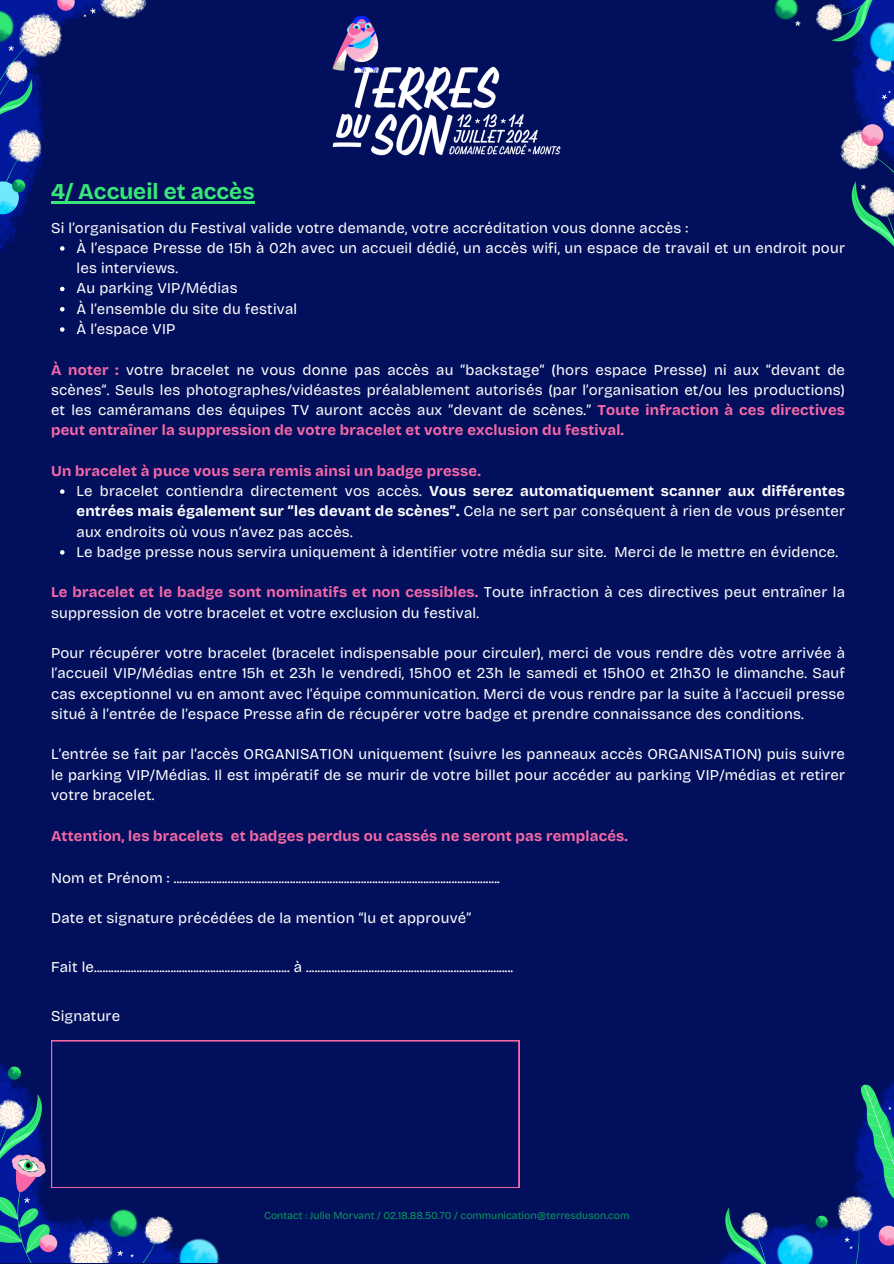
<style>
.page{position:relative;width:894px;height:1264px;background:#fff}
.page>*{position:absolute;margin:0;border:0;box-sizing:border-box;transform-origin:0 0}
.t1{font:700 22.5px "Bricolage Grotesque";color:#37e777}
.t2{font:15px/20.2px "Bricolage Grotesque";letter-spacing:.015em;color:#fff;text-align:justify}
.t3{font:700 15px "Bricolage Grotesque";letter-spacing:.015em;color:#f668a7}
.t4{font:10.5px "Bricolage Grotesque";color:#0b985e}
.s1{font-weight:700;color:#f668a7}
.s2{font-weight:700}
</style>
<div class="page">
<div style="left:0;top:0;width:893px;height:1263px;background:#010f5c"></div>
<img style="left:332px;top:15px;width:229px;height:141px">
<img style="left:0;top:0;width:255px;height:287px">
<img style="left:774px;top:0;width:119px;height:246px">
<img style="left:0;top:1062px;width:289px;height:200px">
<img style="left:718px;top:1081px;width:175px;height:182px">
<hr style="left:51px;top:201px;width:203px;height:2px;background:#37e777">
<svg style="left:60px;top:246px;width:5px;height:5px"></svg>
<svg style="left:60px;top:287px;width:5px;height:4px"></svg>
<svg style="left:60px;top:307px;width:5px;height:4px"></svg>
<svg style="left:60px;top:327px;width:5px;height:5px"></svg>
<svg style="left:60px;top:489px;width:5px;height:5px"></svg>
<svg style="left:60px;top:550px;width:5px;height:4px"></svg>
<svg style="left:51px;top:1040px;width:468px;height:147px"></svg>
<p class="t1" style="left:51px;top:178px;width:205px">4/ Accueil et accès</p>
<p class="t2" style="left:51px;top:218px;width:638px">Si l’organisation du Festival valide votre demande, votre accréditation vous donne accès :</p>
<p class="t2" style="left:76px;top:238px;width:769px">À l’espace Presse de 15h à 02h avec un accueil dédié, un accès wifi, un espace de travail et un endroit pour les interviews.</p>
<h3 class="t2" style="left:76px;top:278px;width:162px">Au parking VIP/Médias</h3>
<h2 class="t2" style="left:76px;top:299px;width:222px">À l’ensemble du site du festival</h2>
<p class="t2" style="left:76px;top:319px;width:100px">À l’espace VIP</p>
<p class="t2" style="left:51px;top:359px;width:795px"><span class="s1">À noter :</span> votre bracelet ne vous donne pas accès au “backstage“ (hors espace Presse) ni aux “devant de scènes“. Seuls les photographes/vidéastes préalablement autorisés (par l’organisation et/ou les productions) et les caméramans des équipes TV auront accès aux ”devant de scènes.” <span class="s1">Toute infraction à ces directives peut entraîner la suppression de votre bracelet et votre exclusion du festival.</span></p>
<h3 class="t3" style="left:51px;top:462px;width:431px">Un bracelet à puce vous sera remis ainsi un badge presse.</h3>
<h3 class="t2" style="left:76px;top:481px;width:769px">Le bracelet contiendra directement vos accès. <span class="s2">Vous serez automatiquement scanner aux différentes entrées mais également sur “les devant de scènes”.</span> Cela ne sert par conséquent à rien de vous présenter aux endroits où vous n‘avez pas accès.</h3>
<h3 class="t2" style="left:76px;top:542px;width:762px">Le badge presse nous servira uniquement à identifier votre média sur site. Merci de le mettre en évidence.</h3>
<h2 class="t2" style="left:51px;top:582px;width:795px"><span class="s1">Le bracelet et le badge sont nominatifs et non cessibles.</span> Toute infraction à ces directives peut entraîner la suppression de votre bracelet et votre exclusion du festival.</h2>
<h3 class="t2" style="left:51px;top:643px;width:795px">Pour récupérer votre bracelet (bracelet indispensable pour circuler), merci de vous rendre dès votre arrivée à l’accueil VIP/Médias entre 15h et 23h le vendredi, 15h00 et 23h le samedi et 15h00 et 21h30 le dimanche. Sauf cas exceptionnel vu en amont avec l’équipe communication. Merci de vous rendre par la suite à l’accueil presse situé à l’entrée de l’espace Presse afin de récupérer votre badge et prendre connaissance des conditions.</h3>
<h3 class="t2" style="left:51px;top:744px;width:795px">L’entrée se fait par l’accès ORGANISATION uniquement (suivre les panneaux accès ORGANISATION) puis suivre le parking VIP/Médias. Il est impératif de se murir de votre billet pour accéder au parking VIP/médias et retirer votre bracelet.</h3>
<h3 class="t3" style="left:51px;top:826px;width:578px">Attention, les bracelets et badges perdus ou cassés ne seront pas remplacés.</h3>
<p class="t2" style="left:51px;top:868px;width:450px">Nom et Prénom : ...................................................................................................................</p>
<p class="t2" style="left:51px;top:907px;width:421px">Date et signature précédées de la mention “lu et approuvé”</p>
<p class="t2" style="left:51px;top:956px;width:463px">Fait le..................................................................... à .........................................................................</p>
<h3 class="t2" style="left:51px;top:1005px;width:71px">Signature</h3>
<p class="t4" style="left:264px;top:1208px;width:367px">Contact : Julie Morvant / 02.18.88.50.70 / communication@terresduson.com</p>
</div>
